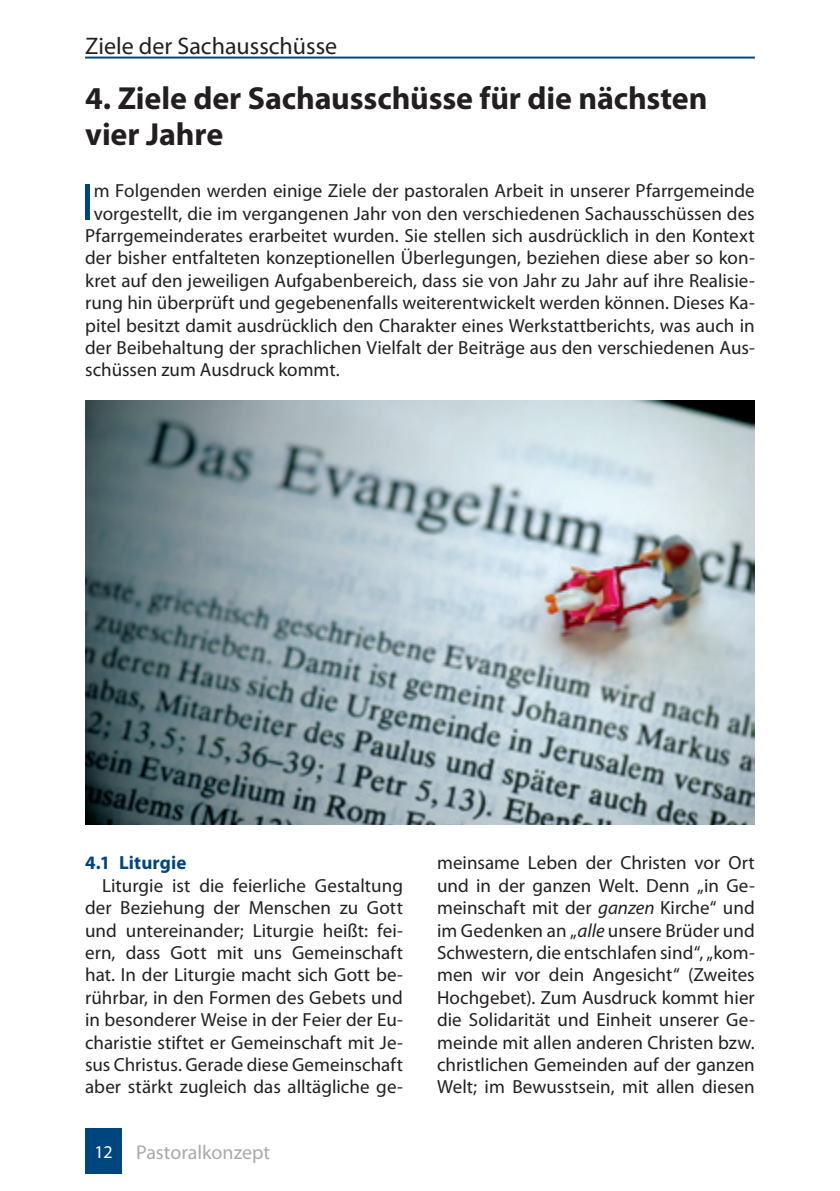
<style>
.page{position:relative;width:840px;height:1191px;background:#fff}
.page>*{position:absolute;margin:0;border:0;box-sizing:border-box;transform-origin:0 0}
.t1{font:52.2px "Myriad Pro";color:#00467e}
.t2{font:700 32px/36px "Myriad Pro";letter-spacing:-.005em;color:#231f20}
.t3{font:24px "Myriad Pro";color:#231f20}
.t4{font:20px "Myriad Pro";color:#a8a9ad}
.t5{font:19px/22.4px "Myriad Pro";letter-spacing:.005em;color:#231f20;text-align:justify}
.t6{font:700 19px "Myriad Pro";letter-spacing:.005em;color:#00467e}
.s1{font-size:18px;color:#fff}
.s2{font-style:italic}
</style>
<div class="page">
<hr style="left:85px;top:57px;width:669px;height:2px;background:#00467e">
<div style="left:85px;top:1128px;width:37px;height:46px;background:#00467e"></div>
<img style="left:85px;top:401px;width:669px;height:423px">
<p class="t3" style="left:85px;top:31px;width:253px">Ziele der Sachausschüsse</p>
<h2 class="t2" style="left:85px;top:79px;width:623px">4. Ziele der Sachausschüsse für die nächsten vier Jahre</h2>
<h1 class="t1" style="left:81px;top:170px;width:14px">I</h1>
<p class="t5" style="left:94px;top:179px;width:662px">m Folgenden werden einige Ziele der pastoralen Arbeit in unserer Pfarrgemeinde</p>
<p class="t5" style="left:94px;top:202px;width:662px">vorgestellt, die im vergangenen Jahr von den verschiedenen Sachausschüssen des</p>
<p class="t5" style="left:85px;top:224px;width:670px">Pfarrgemeinderates erarbeitet wurden. Sie stellen sich ausdrücklich in den Kontext</p>
<p class="t5" style="left:85px;top:246px;width:670px">der bisher entfalteten konzeptionellen Überlegungen, beziehen diese aber so kon-</p>
<p class="t5" style="left:85px;top:269px;width:670px">kret auf den jeweiligen Aufgabenbereich, dass sie von Jahr zu Jahr auf ihre Realisie-</p>
<p class="t5" style="left:85px;top:291px;width:670px">rung hin überprüft und gegebenenfalls weiterentwickelt werden können. Dieses Ka-</p>
<p class="t5" style="left:85px;top:314px;width:670px">pitel besitzt damit ausdrücklich den Charakter eines Werkstattberichts, was auch in</p>
<p class="t5" style="left:85px;top:336px;width:670px">der Beibehaltung der sprachlichen Vielfalt der Beiträge aus den verschiedenen Aus-</p>
<p class="t5" style="left:85px;top:358px;width:256px">schüssen zum Ausdruck kommt.</p>
<p class="t6" style="left:85px;top:850px;width:103px">4.1 Liturgie</p>
<p class="t5" style="left:85px;top:874px;width:319px;text-indent:17px">Liturgie ist die feierliche Gestaltung der Beziehung der Menschen zu Gott und untereinander; Liturgie heißt: fei&shy;ern, dass Gott mit uns Gemeinschaft hat. In der Liturgie macht sich Gott be&shy;rührbar, in den Formen des Gebets und in besonderer Weise in der Feier der Eu&shy;charistie stiftet er Gemeinschaft mit Je&shy;sus Christus. Gerade diese Gemeinschaft aber stärkt zugleich das alltägliche ge-</p>
<p class="t4" style="left:94px;top:1139px;width:177px"><span class="s1">12</span> Pastoralkonzept</p>
<p class="t5" style="left:437px;top:851px;width:319px">meinsame Leben der Christen vor Ort und in der ganzen Welt. Denn „in Ge&shy;meinschaft mit der <span class="s2">ganzen</span> Kirche“ und im Gedenken an „<span class="s2">alle</span> unsere Brüder und Schwestern, die entschlafen sind“, „kom&shy;men wir vor dein Angesicht“ (Zweites Hochgebet). Zum Ausdruck kommt hier die Solidarität und Einheit unserer Ge&shy;meinde mit allen anderen Christen bzw. christlichen Gemeinden auf der ganzen Welt; im Bewusstsein, mit allen diesen</p>
</div>
